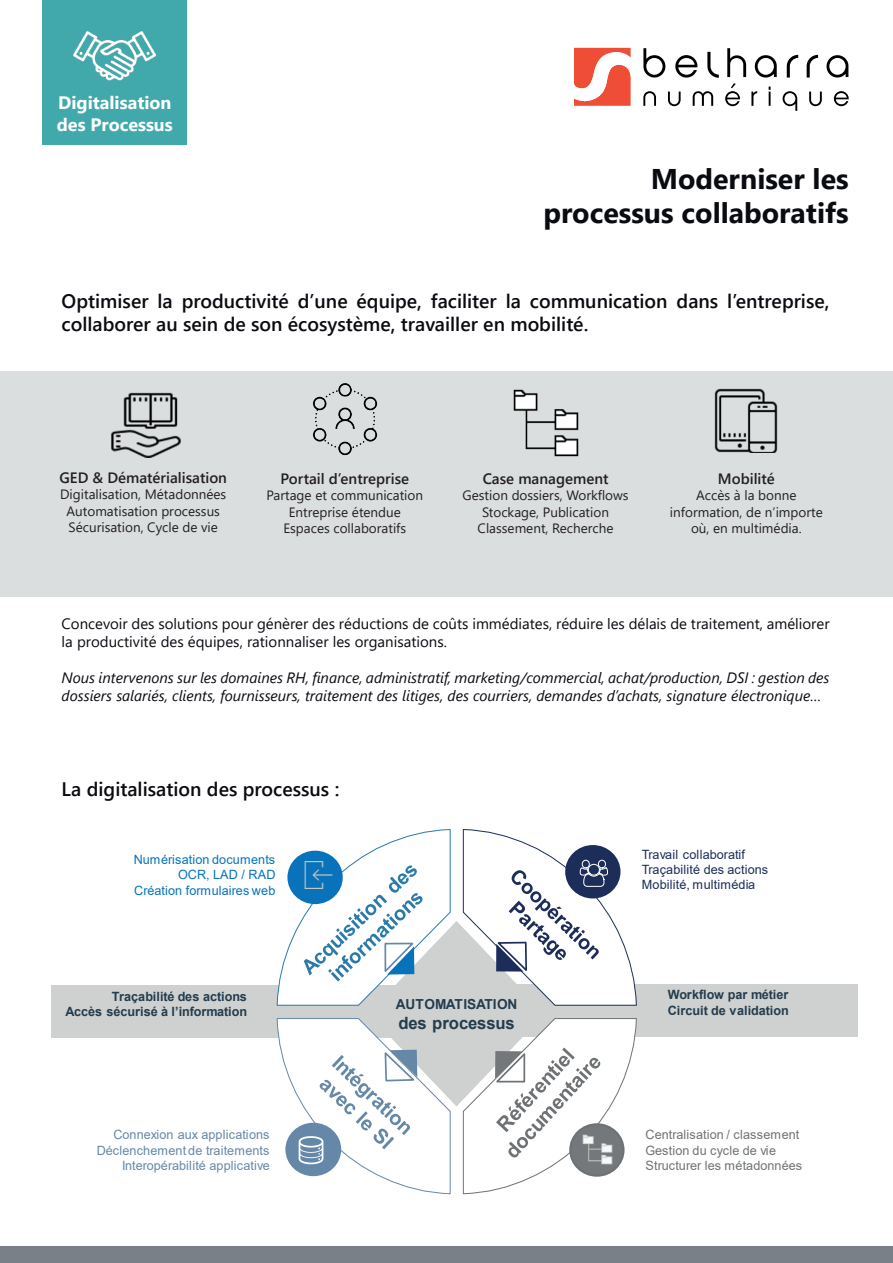
<style>
.page{position:relative;width:893px;height:1263px;background:#fff}
.page>*{position:absolute;margin:0;border:0;box-sizing:border-box;transform-origin:0 0}
.t1{font:700 28.5px/34.2px "Segoe UI";color:#0a0b11;text-align:right}
.t2{font:600 19.5px/23.4px "Segoe UI";color:#0a0a10}
.t3{font:700 18px/21.6px "Segoe UI";color:#fff}
.t4{font:700 16.95px "Arial";letter-spacing:-.01em;color:#233c4e}
.t5{font:italic 15px/18px "Segoe UI";color:#0a0b11}
.t6{font:15px/18px "Segoe UI";color:#0a0b11}
.t7{font:600 15px "Segoe UI";color:#231f20}
.t8{font:700 13.8px "Arial";color:#233c4e}
.t9{font:13.5px/16.2px "Segoe UI";color:#231f20;text-align:center}
.t10{font:700 12.75px/15.3px "Arial";color:#233c4e}
.t11{font:12.75px/15.3px "Arial";letter-spacing:.005em;color:#6688a8;text-align:right}
.t12{font:12.75px/15.3px "Arial";letter-spacing:.005em;color:#6f7274}
.t13{font:12.75px/15.3px "Arial";letter-spacing:.005em;color:#1c2d5a}
.t14{font:12.75px/15.3px "Arial";letter-spacing:.005em;color:#0873bb;text-align:right}
</style>
<div class="page">
<div style="left:1px;top:1247px;width:891px;height:15px;background:#798088"></div>
<div style="left:0;top:1246px;width:893px;height:17px;border:2px solid #798088"></div>
<div style="left:0;top:371px;width:893px;height:225px;background:#dbdede"></div>
<img style="left:111px;top:392px;width:70px;height:65px">
<img style="left:313px;top:383px;width:65px;height:73px">
<img style="left:513px;top:389px;width:66px;height:68px">
<img style="left:714px;top:388px;width:64px;height:65px">
<svg style="left:643px;top:91px;width:13px;height:15px"></svg>
<svg style="left:668px;top:92px;width:13px;height:14px"></svg>
<svg style="left:693px;top:91px;width:20px;height:15px"></svg>
<svg style="left:751px;top:91px;width:6px;height:15px"></svg>
<svg style="left:769px;top:87px;width:1px;height:19px"></svg>
<svg style="left:783px;top:91px;width:14px;height:20px"></svg>
<svg style="left:809px;top:92px;width:13px;height:14px"></svg>
<svg style="left:834px;top:91px;width:15px;height:15px"></svg>
<svg style="left:725px;top:83px;width:15px;height:23px"></svg>
<svg style="left:643px;top:48px;width:22px;height:30px"></svg>
<svg style="left:675px;top:55px;width:22px;height:23px"></svg>
<svg style="left:707px;top:52px;width:12px;height:26px"></svg>
<svg style="left:727px;top:48px;width:19px;height:29px"></svg>
<svg style="left:755px;top:55px;width:22px;height:23px"></svg>
<svg style="left:787px;top:55px;width:11px;height:23px"></svg>
<svg style="left:807px;top:55px;width:11px;height:23px"></svg>
<svg style="left:826px;top:55px;width:22px;height:23px"></svg>
<svg style="left:574px;top:48px;width:57px;height:58px"></svg>
<div style="left:43px;top:0;width:144px;height:145px;background:#41a9ab"></div>
<img style="left:73px;top:31px;width:83px;height:50px">
<div style="left:209px;top:985px;width:187px;height:53px;background:#cfd1d0"></div>
<div style="left:475px;top:984px;width:187px;height:53px;background:#cfd1d0"></div>
<div style="left:662px;top:984px;width:195px;height:53px;background:#cfd1d0"></div>
<svg style="left:277px;top:829px;width:360px;height:365px"></svg>
<div style="left:51px;top:985px;width:202px;height:53px;background:#cfd1d0"></div>
<h3 class="t3" style="left:57px;top:90px;width:117px">Digitalisation des Processus</h3>
<h1 class="t1" style="left:543px;top:159px;width:307px">Moderniser les processus collaboratifs</h1>
<h2 class="t2" style="left:62px;top:287px;width:769px">Optimiser la productivité d’une équipe, faciliter la communication dans l’entreprise, collaborer au sein de son écosystème, travailler en mobilité.</h2>
<p class="t7" style="left:59px;top:464px;width:169px">GED &amp; Dématérialisation</p>
<p class="t9" style="left:60px;top:485px;width:168px">Digitalisation, Métadonnées<br>Automatisation processus<br>Sécurisation, Cycle de vie</p>
<p class="t7" style="left:280px;top:465px;width:130px">Portail d’entreprise</p>
<p class="t9" style="left:266px;top:486px;width:158px">Partage et communication<br>Entreprise étendue<br>Espaces collaboratifs</p>
<p class="t7" style="left:483px;top:465px;width:127px">Case management</p>
<p class="t9" style="left:462px;top:486px;width:168px">Gestion dossiers, Workflows<br>Stockage, Publication<br>Classement, Recherche</p>
<p class="t7" style="left:718px;top:465px;width:58px">Mobilité</p>
<p class="t9" style="left:670px;top:486px;width:154px">Accès à la bonne information, de n’importe où, en multimédia.</p>
<p class="t6" style="left:62px;top:613px;width:769px">Concevoir des solutions pour génèrer des réductions de coûts immédiates, réduire les délais de traitement, améliorer la productivité des équipes, rationnaliser les organisations.</p>
<p class="t5" style="left:62px;top:666px;width:769px">Nous intervenons sur les domaines RH, finance, administratif, marketing/commercial, achat/production, DSI : gestion des dossiers salariés, clients, fournisseurs, traitement des litiges, des courriers, demandes d’achats, signature électronique…</p>
<h2 class="t2" style="left:62px;top:776px;width:279px">La digitalisation des processus :</h2>
<p class="t14" style="left:134px;top:852px;width:143px">Numérisation documents<br>OCR, LAD / RAD<br>Création formulaires web</p>
<p class="t13" style="left:642px;top:846px;width:128px">Travail collaboratif<br>Traçabilité des actions<br>Mobilité, multimédia</p>
<p class="t10" style="left:65px;top:988px;width:183px;text-align:right">Traçabilité des actions<br>Accès sécurisé à l’information</p>
<p class="t8" style="left:396px;top:994px;width:123px">AUTOMATISATION</p>
<p class="t4" style="left:398px;top:1011px;width:118px">des processus</p>
<p class="t10" style="left:668px;top:987px;width:123px">Workflow par métier<br>Circuit de validation</p>
<p class="t11" style="left:97px;top:1127px;width:174px">Connexion aux applications<br>Déclenchement de traitements<br>Interopérabilité applicative</p>
<p class="t12" style="left:646px;top:1127px;width:158px">Centralisation / classement<br>Gestion du cycle de vie<br>Structurer les métadonnées</p>
</div>
